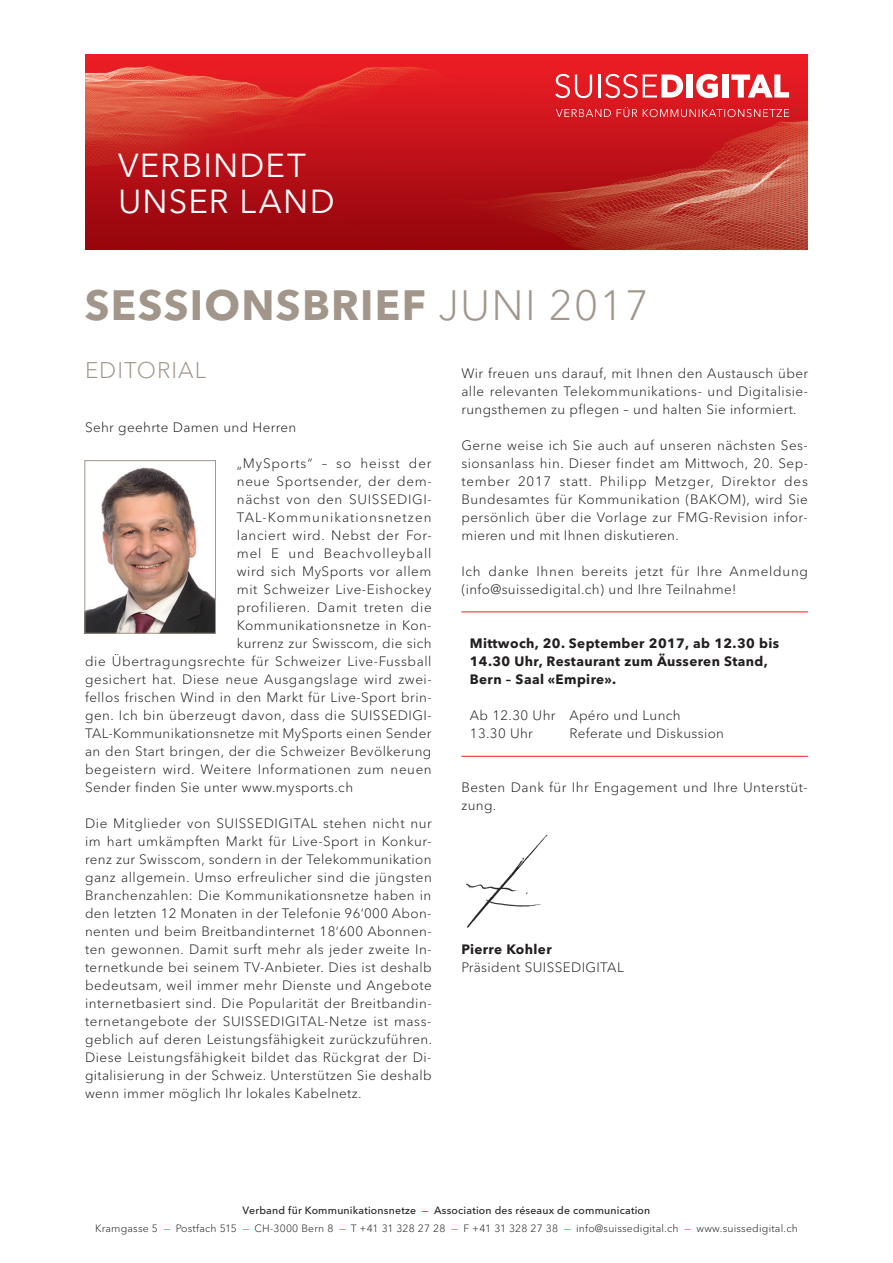
<style>
.page{position:relative;width:893px;height:1263px;background:#fff}
.page>*{position:absolute;margin:0;border:0;box-sizing:border-box;transform-origin:0 0}
.t1{font:700 42px "Avenir Next LT Pro";letter-spacing:.03em;color:#a19689}
.t2{font:33px/36px "Avenir Next LT Pro";letter-spacing:.035em;color:#fff}
.t3{font:300 22.5px "Avenir Next LT Pro";letter-spacing:.04em;color:#a19689}
.t4{font:300 13.5px/18px "Avenir Next LT Pro";letter-spacing:.035em;color:#231f20;text-align:justify}
.t5{font:700 13.5px/18px "Avenir Next LT Pro";letter-spacing:.025em;color:#231f20}
.t6{font:300 13.5px "Avenir Next LT Pro";letter-spacing:.065em;color:#231f20}
.t7{font:300 13.5px "Avenir Next LT Pro";letter-spacing:.08em;color:#231f20}
.t8{font:300 10.5px "Avenir Next LT Pro";letter-spacing:.02em;color:#231f20}
.t9{font:500 10.5px "Avenir Next LT Pro";letter-spacing:.02em;color:#231f20}
.s1{font-weight:300}
.s2{color:#ee1d23}
</style>
<div class="page">
<img style="left:85px;top:54px;width:723px;height:195px">
<img style="left:466px;top:834px;width:82px;height:94px">
<img style="left:87px;top:467px;width:127px;height:164px">
<div style="left:85px;top:460px;width:131px;height:173px;border:1px solid #a19689"></div>
<hr style="left:461px;top:612px;width:347px;height:1px;background:#ee1d23">
<hr style="left:461px;top:756px;width:347px;height:1px;background:#ee1d23">
<svg style="left:555px;top:74px;width:37px;height:24px"></svg>
<hr style="left:598px;top:75px;width:2px;height:23px;background:#fff">
<svg style="left:605px;top:74px;width:78px;height:24px"></svg>
<div style="left:687px;top:74px;width:6px;height:24px;background:#fff"></div>
<svg style="left:696px;top:74px;width:22px;height:24px"></svg>
<div style="left:722px;top:74px;width:6px;height:24px;background:#fff"></div>
<svg style="left:731px;top:74px;width:58px;height:24px"></svg>
<svg style="left:556px;top:107px;width:233px;height:10px;background:#dc4349"></svg>
<h2 class="t2" style="left:118px;top:148px;width:218px">VERBINDET<br>UNSER LAND</h2>
<h1 class="t1" style="left:85px;top:279px;width:565px">SESSIONSBRIEF <span class="s1">JUNI 2017</span></h1>
<h3 class="t3" style="left:85px;top:357px;width:123px">EDITORIAL</h3>
<p class="t4" style="left:85px;top:418px;width:213px">Sehr geehrte Damen und Herren</p>
<p class="t6" style="left:237px;top:455px;width:196px">„MySports“ – so heisst der</p>
<p class="t4" style="left:237px;top:472px;width:196px">neue Sportsender, der dem-</p>
<p class="t4" style="left:237px;top:490px;width:196px">nächst von den SUISSEDIGI-</p>
<p class="t7" style="left:237px;top:509px;width:196px">TAL-Kommunikationsnetzen</p>
<p class="t4" style="left:237px;top:526px;width:196px">lanciert wird. Nebst der For-</p>
<p class="t6" style="left:237px;top:545px;width:196px">mel E und Beachvolleyball</p>
<p class="t4" style="left:237px;top:562px;width:196px">wird sich MySports vor allem</p>
<p class="t4" style="left:237px;top:580px;width:196px">mit Schweizer Live-Eishockey</p>
<p class="t4" style="left:237px;top:598px;width:196px">profilieren. Damit treten die</p>
<p class="t4" style="left:237px;top:616px;width:196px">Kommunikationsnetze in Kon-</p>
<p class="t4" style="left:237px;top:634px;width:196px">kurrenz zur Swisscom, die sich</p>
<p class="t4" style="left:85px;top:652px;width:348px">die Übertragungsrechte für Schweizer Live-Fussball</p>
<p class="t4" style="left:85px;top:670px;width:348px">gesichert hat. Diese neue Ausgangslage wird zwei-</p>
<p class="t4" style="left:85px;top:688px;width:348px">fellos frischen Wind in den Markt für Live-Sport brin-</p>
<p class="t4" style="left:85px;top:706px;width:348px">gen. Ich bin überzeugt davon, dass die SUISSEDIGI-</p>
<p class="t4" style="left:85px;top:724px;width:348px">TAL-Kommunikationsnetze mit MySports einen Sender</p>
<p class="t4" style="left:85px;top:742px;width:348px">an den Start bringen, der die Schweizer Bevölkerung</p>
<p class="t4" style="left:85px;top:760px;width:348px">begeistern wird. Weitere Informationen zum neuen</p>
<p class="t4" style="left:85px;top:778px;width:270px">Sender finden Sie unter www.mysports.ch</p>
<p class="t4" style="left:85px;top:814px;width:349px">Die Mitglieder von SUISSEDIGITAL stehen nicht nur im hart umkämpften Markt für Live-Sport in Konkur&shy;renz zur Swisscom, sondern in der Telekommunikation ganz allgemein. Umso erfreulicher sind die jüngsten Branchenzahlen: Die Kommunikationsnetze haben in den letzten 12 Monaten in der Telefonie 96‘000 Abon&shy;nenten und beim Breitbandinternet 18‘600 Abonnen&shy;ten gewonnen. Damit surft mehr als jeder zweite In&shy;ternetkunde bei seinem TV-Anbieter. Dies ist deshalb bedeutsam, weil immer mehr Dienste und Angebote internetbasiert sind. Die Popularität der Breitbandin&shy;ternetangebote der SUISSEDIGITAL-Netze ist mass&shy;geblich auf deren Leistungsfähigkeit zurückzuführen.<br>Diese Leistungsfähigkeit bildet das Rückgrat der Di&shy;gitalisierung in der Schweiz. Unterstützen Sie deshalb wenn immer möglich Ihr lokales Kabelnetz.</p>
<p class="t4" style="left:461px;top:364px;width:348px">Wir freuen uns darauf, mit Ihnen den Austausch über alle relevanten Telekommunikations- und Digitalisie&shy;rungsthemen zu pflegen – und halten Sie informiert.</p>
<p class="t4" style="left:461px;top:436px;width:348px">Gerne weise ich Sie auch auf unseren nächsten Ses&shy;sionsanlass hin. Dieser findet am Mittwoch, 20. Sep&shy;tember 2017 statt. Philipp Metzger, Direktor des Bundesamtes für Kommunikation (BAKOM), wird Sie persönlich über die Vorlage zur FMG-Revision infor&shy;mieren und mit Ihnen diskutieren.</p>
<p class="t4" style="left:461px;top:562px;width:348px">Ich danke Ihnen bereits jetzt für Ihre Anmeldung (info@suissedigital.ch) und Ihre Teilnahme!</p>
<p class="t5" style="left:470px;top:634px;width:311px">Mittwoch, 20. September 2017, ab 12.30 bis<br>14.30 Uhr, Restaurant zum Äusseren Stand,<br>Bern – Saal «Empire».</p>
<p class="t4" style="left:470px;top:706px;width:212px">Ab 12.30 Uhr Apéro und Lunch<br>13.30 Uhr</p>
<p class="t4" style="left:569px;top:724px;width:156px">Referate und Diskussion</p>
<p class="t4" style="left:461px;top:778px;width:348px">Besten Dank für Ihr Engagement und Ihre Unterstüt&shy;zung.</p>
<p class="t5" style="left:461px;top:940px;width:92px">Pierre Kohler</p>
<p class="t4" style="left:461px;top:958px;width:164px">Präsident SUISSEDIGITAL</p>
<p class="t9" style="left:243px;top:1204px;width:409px">Verband für Kommunikationsnetze <span class="s2">—</span> Association des réseaux de communication</p>
<p class="t8" style="left:95px;top:1222px;width:704px">Kramgasse 5 <span class="s2">—</span> Postfach 515 <span class="s2">—</span> CH-3000 Bern 8 <span class="s2">—</span> T +41 31 328 27 28 <span class="s2">—</span> F +41 31 328 27 38 <span class="s2">—</span> info@suissedigital.ch <span class="s2">—</span> www.suissedigital.ch</p>
</div>
